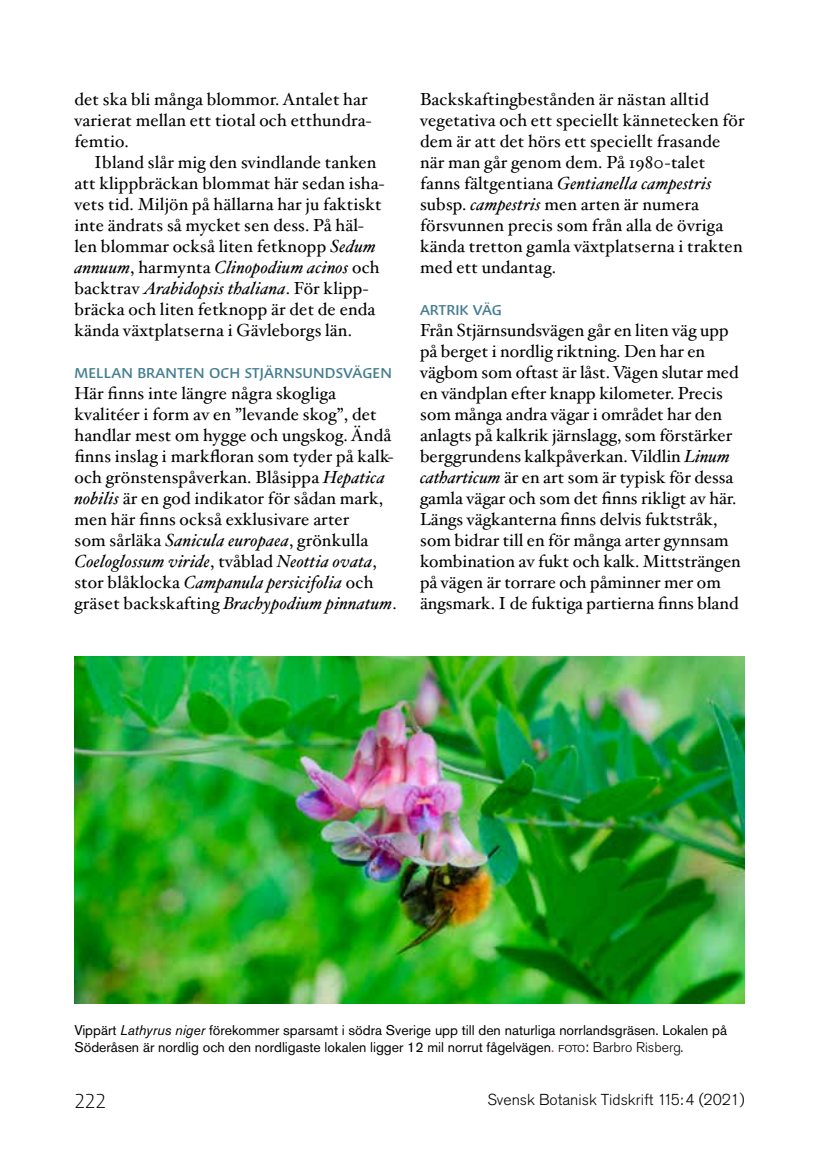
<style>
.page{position:relative;width:834px;height:1166px;background:#fff}
.page>*{position:absolute;margin:0;border:0;box-sizing:border-box;transform-origin:0 0}
.t1{font:300 21px "Massif Pro";color:#000}
.t2{font:17.5px/21px "Hoefler Txt";letter-spacing:.01em;color:#000}
.t3{font:300 15.75px "Akzidenz Grotesk Std";color:#000}
.t4{font:600 14.88px "Massif Pro";letter-spacing:.01em;color:#447d91}
.t5{font:14px/17.2px "Akzidenz Grotesk Std";color:#000}
.s1{font-style:italic}
.s2{color:#e11283}
.s3{font-weight:300}
.s4{font-weight:300;font-size:15.75px}
</style>
<div class="page">
<img style="left:74px;top:656px;width:670px;height:348px">
<p class="t2" style="left:74px;top:88px;width:298px">det ska bli många blommor. Antalet har varierat mellan ett tiotal och etthundra&shy;femtio.</p>
<p class="t2" style="left:74px;top:151px;width:311px;text-indent:20px">Ibland slår mig den svindlande tanken att klippbräckan blommat här sedan isha&shy;vets tid. Miljön på hällarna har ju faktiskt inte ändrats så mycket sen dess. På häl&shy;len blommar också liten fetknopp <span class="s1">Sedum annuum</span>, harmynta <span class="s1">Clinopodium acinos</span> och backtrav <span class="s1">Arabidopsis thaliana</span>. För klipp&shy;bräcka och liten fetknopp är det de enda kända växtplatserna i Gävleborgs län.</p>
<p class="t4" style="left:74px;top:363px;width:319px">MELLAN BRANTEN OCH STJÄRNSUNDSVÄGEN</p>
<p class="t2" style="left:74px;top:382px;width:324px">Här finns inte längre några skogliga kvalitéer i form av en ”levande skog”, det handlar mest om hygge och ungskog. Ändå finns inslag i markfloran som tyder på kalk&shy;och grönstenspåverkan. Blåsippa <span class="s1">Hepatica nobilis</span> är en god indikator för sådan mark, men här finns också exklusivare arter<br>som sårläka <span class="s1">Sanicula europaea</span>, grönkulla <span class="s1">Coeloglossum viride</span>, tvåblad <span class="s1">Neottia ovata</span>, stor blåklocka <span class="s1">Campanula persicifolia</span> och gräset backskafting <span class="s1">Brachypodium pinnatum</span>.</p>
<p class="t2" style="left:420px;top:88px;width:326px">Backskaftingbestånden är nästan alltid vegetativa och ett speciellt kännetecken för dem är att det hörs ett speciellt frasande när man går genom dem. På 1980-talet fanns fältgentiana <span class="s1">Gentianella campestris </span>subsp. <span class="s1">campestris</span> men arten är numera försvunnen precis som från alla de övriga kända tretton gamla växtplatserna i trakten med ett undantag.</p>
<p class="t4" style="left:420px;top:300px;width:83px">ARTRIK VÄG</p>
<p class="t2" style="left:420px;top:319px;width:322px">Från Stjärnsundsvägen går en liten väg upp på berget i nordlig riktning. Den har en vägbom som oftast är låst. Vägen slutar med en vändplan efter knapp kilometer. Precis som många andra vägar i området har den anlagts på kalkrik järnslagg, som förstärker berggrundens kalkpåverkan. Vildlin <span class="s1">Linum catharticum</span> är en art som är typisk för dessa gamla vägar och som det finns rikligt av här.<br>Längs vägkanterna finns delvis fuktstråk, som bidrar till en för många arter gynnsam kombination av fukt och kalk. Mittsträngen på vägen är torrare och påminner mer om ängsmark. I de fuktiga partierna finns bland</p>
<p class="t5" style="left:74px;top:1021px;width:654px">Vippärt <span class="s1">Lathyrus niger</span> förekommer sparsamt i södra Sverige upp till den naturliga norrlandsgräsen. Lokalen på<br>Söderåsen är nordlig och den nordligaste lokalen ligger 12 mil norrut fågelvägen<span class="s2">.</span> <span class="s3">foto</span><span class="s4">:</span> <span class="s3">Barbro Risberg.</span></p>
<p class="t1" style="left:74px;top:1087px;width:33px">222</p>
<p class="t3" style="left:487px;top:1090px;width:259px">Svensk Botanisk Tidskrift 115:4 (2021)</p>
</div>
